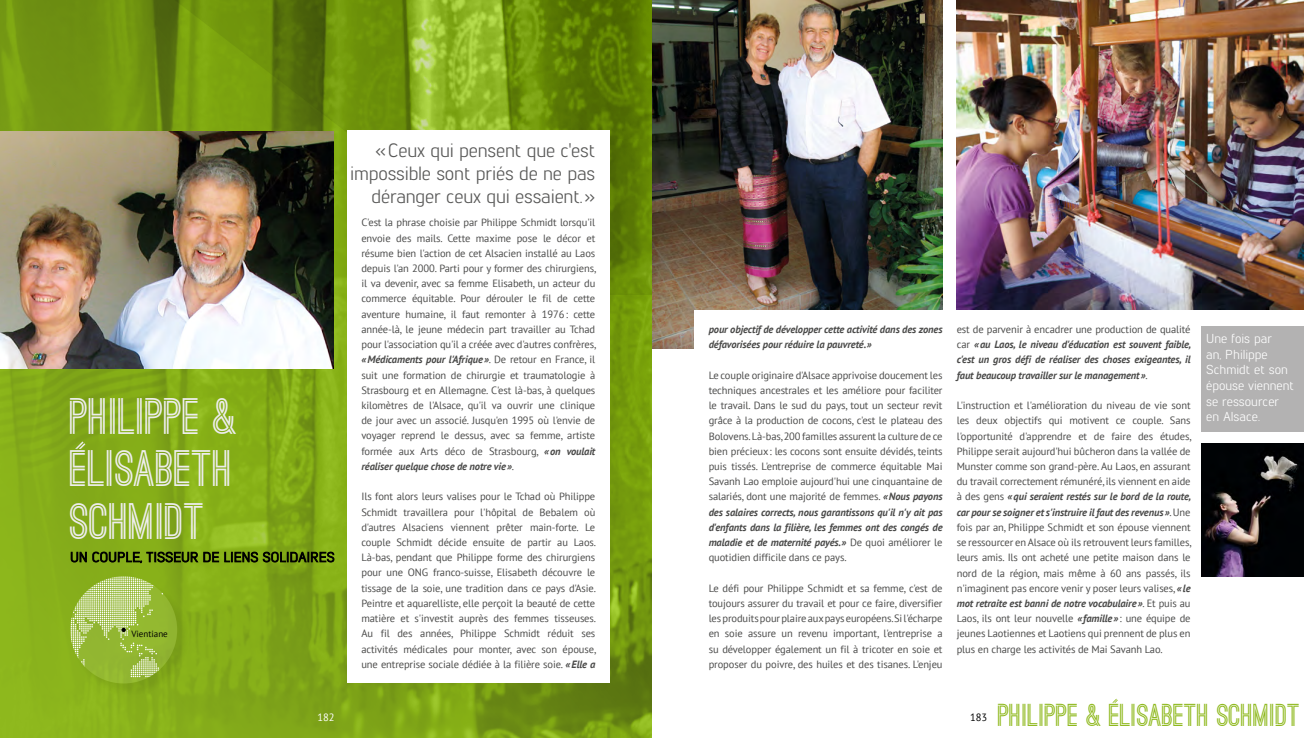
<style>
.page{position:relative;width:1304px;height:738px;background:#fff}
.page>*{position:absolute;margin:0;border:0;box-sizing:border-box;transform-origin:0 0}
.t1{font:700 48.6px/52.3px "Ostrich Sans";color:#ededed;text-align:justify}
.t2{font:700 30px "Ostrich Sans";color:#8fb91e}
.t3{font:19.1px/23px "Lintel";letter-spacing:-.01em;color:#575756;text-align:right}
.t4{font:13px/15.6px "Lintel";color:#fff}
.t5{font:10.5px/15.2px "PT Sans";letter-spacing:-.01em;color:#4a4a49;text-align:justify}
.t6{font:italic 700 10.5px/15.2px "PT Sans";letter-spacing:-.01em;color:#4a4a49}
.t7{font:10.5px "PT Sans";color:#fff}
.t8{font:10.5px "PT Sans";color:#000}
.t9{font:9px "PT Sans";color:#000}
.s1{font-weight:700;font-style:italic}
.s2{font-weight:400;font-style:normal}
</style>
<div class="page">
<img style="left:653px;top:0;width:290px;height:348px">
<div style="left:694px;top:310px;width:610px;height:427px;background:#fff"></div>
<svg style="left:0;top:0;width:652px;height:737px;background:#7fa517"></svg>
<svg style="left:155px;top:0;width:497px;height:295px;background:#6e9010"></svg>
<div style="left:347px;top:130px;width:263px;height:552px;background:#fff"></div>
<img style="left:0;top:132px;width:333px;height:237px">
<div style="left:71px;top:577px;width:119px;height:118px;background:#000;opacity:.75"></div>
<svg style="left:70px;top:576px;width:107px;height:107px;background:#9fbe4a"></svg>
<img style="left:1202px;top:443px;width:102px;height:133px">
<img style="left:957px;top:0;width:347px;height:309px">
<svg style="left:75px;top:441px;width:10px;height:7px"></svg>
<svg style="left:1113px;top:698px;width:5px;height:4px"></svg>
<div style="left:1202px;top:326px;width:102px;height:105px;background:#b3b2b2"></div>
<svg style="left:71px;top:551px;width:263px;height:11px;background:#4a600d"></svg>
<h1 class="t1" style="left:70px;top:392px;width:169px">PHILIPPE &amp; ELISABETH SCHMIDT</h1>
<p class="t9" style="left:131px;top:627px;width:38px">Vientiane</p>
<h3 class="t3" style="left:350px;top:137px;width:247px">«Ceux qui pensent que c'est impossible sont priés de ne pas déranger ceux qui essaient.»</h3>
<p class="t5" style="left:361px;top:214px;width:236px">C'est la phrase choisie par Philippe Schmidt lorsqu'il envoie des mails. Cette maxime pose le décor et résume bien l'action de cet Alsacien installé au Laos depuis l'an 2000. Parti pour y former des chirurgiens, il va devenir, avec sa femme Elisabeth, un acteur du commerce équitable. Pour dérouler le fil de cette aventure humaine, il faut remonter à 1976: cette année-là, le jeune médecin part travailler au Tchad pour l'association qu'il a créée avec d'autres confrères, <span class="s1">«Médicaments pour l'Afrique»</span>. De retour en France, il suit une formation de chirurgie et traumatologie à Strasbourg et en Allemagne. C'est là-bas, à quelques kilomètres de l'Alsace, qu'il va ouvrir une clinique de jour avec un associé. Jusqu'en 1995 où l'envie de voyager reprend le dessus, avec sa femme, artiste formée aux Arts déco de Strasbourg, <span class="s1">«on voulait réaliser quelque chose de notre vie»</span>.</p>
<p class="t5" style="left:361px;top:488px;width:236px">Ils font alors leurs valises pour le Tchad où Philippe Schmidt travaillera pour l'hôpital de Bebalem où d'autres Alsaciens viennent prêter main-forte. Le couple Schmidt décide ensuite de partir au Laos.<br>Là-bas, pendant que Philippe forme des chirurgiens pour une ONG franco-suisse, Elisabeth découvre le tissage de la soie, une tradition dans ce pays d'Asie.<br>Peintre et aquarelliste, elle perçoit la beauté de cette matière et s'investit auprès des femmes tisseuses.<br>Au fil des années, Philippe Schmidt réduit ses activités médicales pour monter, avec son épouse, une entreprise sociale dédiée à la filière soie. <span class="s1">«Elle a</span></p>
<p class="t6" style="left:709px;top:321px;width:235px">pour objectif de développer cette activité dans des zones défavorisées pour réduire la pauvreté.»</p>
<p class="t5" style="left:709px;top:367px;width:235px">Le couple originaire d'Alsace apprivoise doucement les techniques ancestrales et les améliore pour faciliter le travail. Dans le sud du pays, tout un secteur revit grâce à la production de cocons, c'est le plateau des Bolovens. Là-bas, 200 familles assurent la culture de ce bien précieux: les cocons sont ensuite dévidés, teints puis tissés. L'entreprise de commerce équitable Mai Savanh Lao emploie aujourd'hui une cinquantaine de salariés, dont une majorité de femmes. <span class="s1">«Nous payons des salaires corrects, nous garantissons qu'il n'y ait pas d'enfants dans la filière, les femmes ont des congés de maladie et de maternité payés.»</span> De quoi améliorer le quotidien difficile dans ce pays.</p>
<p class="t5" style="left:709px;top:579px;width:235px">Le défi pour Philippe Schmidt et sa femme, c'est de toujours assurer du travail et pour ce faire, diversifier les produits pour plaire aux pays européens.Si l'écharpe en soie assure un revenu important, l'entreprise a su développer également un fil à tricoter en soie et proposer du poivre, des huiles et des tisanes. L'enjeu</p>
<p class="t6" style="left:957px;top:321px;width:236px;text-align:justify"><span class="s2">est de parvenir à encadrer une production de qualité car</span> «au Laos, le niveau d'éducation est souvent faible, c'est un gros défi de réaliser des choses exigeantes, il faut beaucoup travailler sur le management»<span class="s2">.</span></p>
<p class="t5" style="left:957px;top:397px;width:236px">L'instruction et l'amélioration du niveau de vie sont les deux objectifs qui motivent ce couple. Sans l'opportunité d'apprendre et de faire des études, Philippe serait aujourd'hui bûcheron dans la vallée de Munster comme son grand-père. Au Laos, en assurant du travail correctement rémunéré, ils viennent en aide à des gens <span class="s1">«qui seraient restés sur le bord de la route, car pour se soigner et s'instruire il faut des revenus»</span>. Une fois par an, Philippe Schmidt et son épouse viennent se ressourcer en Alsace où ils retrouvent leurs familles, leurs amis. Ils ont acheté une petite maison dans le nord de la région, mais même à 60 ans passés, ils n'imaginent pas encore venir y poser leurs valises, <span class="s1">«le mot retraite est banni de notre vocabulaire»</span>. Et puis au Laos, ils ont leur nouvelle <span class="s1">«famille»</span>: une équipe de jeunes Laotiennes et Laotiens qui prennent de plus en plus en charge les activités de Mai Savanh Lao.</p>
<p class="t4" style="left:1206px;top:330px;width:89px">Une fois par<br>an, Philippe<br>Schmidt et son épouse viennent se ressourcer en Alsace.</p>
<p class="t7" style="left:317px;top:710px;width:19px">182</p>
<p class="t8" style="left:970px;top:710px;width:19px">183</p>
<h2 class="t2" style="left:998px;top:703px;width:304px">PHILIPPE &amp; ELISABETH SCHMIDT</h2>
</div>
